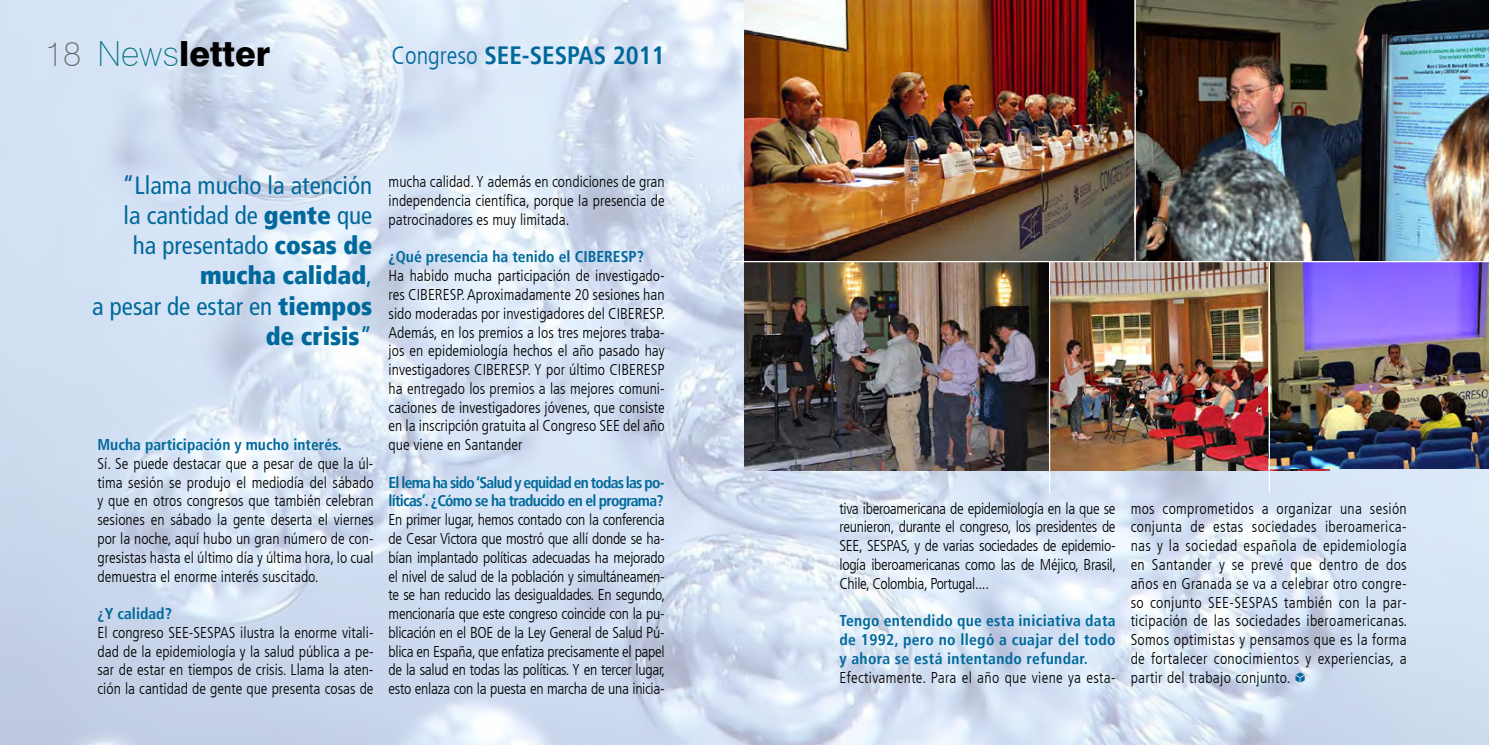
<style>
.page{position:relative;width:1489px;height:745px;background:#fff}
.page>*{position:absolute;margin:0;border:0;box-sizing:border-box;transform-origin:0 0}
.t1{font:800 34.62px "Swiss 721 BT";color:#000}
.t2{font:condensed 25px/30px "Frutiger LT";color:#00699b;text-align:right}
.t3{font:700 condensed 25px "Frutiger LT";color:#00699b}
.t4{font:300 condensed 15.62px/18.8px "Frutiger LT";color:#000;text-align:justify}
.t5{font:700 condensed 15.62px/18.8px "Frutiger LT";color:#00699b;text-align:justify}
.t6{font:700 condensed 15.62px/18.8px "Frutiger LT";letter-spacing:-.05em;color:#00699b}
.t7{font:300 condensed 15.62px "Frutiger LT";letter-spacing:.02em;color:#000}
.s1{font-weight:100;color:#646567}
.s2{font-weight:100;color:#00737e}
.s3{font-weight:300}
.s4{font-weight:900}
.s5{color:#00699b}
</style>
<div class="page">
<img style="left:0;top:0;width:1488px;height:744px">
<img style="left:1050px;top:262px;width:279px;height:208px">
<img style="left:744px;top:262px;width:304px;height:208px">
<img style="left:744px;top:0;width:744px;height:261px">
<img style="left:1269px;top:262px;width:219px;height:206px">
<hr style="left:732px;top:261px;width:756px;height:1px;background:#fff">
<hr style="left:1048px;top:261px;width:2px;height:232px;background:#fff">
<hr style="left:1268px;top:261px;width:1px;height:232px;background:#fff">
<hr style="left:1134px;top:0;width:1px;height:261px;background:#fff">
<h1 class="t1" style="left:45px;top:32px;width:227px"><span class="s1">18</span> <span class="s2">News</span>letter</h1>
<h2 class="t3" style="left:391px;top:40px;width:274px"><span class="s3">Congreso</span> SEE-SESPAS 2011</h2>
<h2 class="t2" style="left:92px;top:171px;width:281px">“Llama mucho la atención<br>la cantidad de <span class="s4">gente</span> que<br>ha presentado <span class="s4">cosas de mucha calidad</span>,<br>a pesar de estar en <span class="s4">tiempos de crisis</span>”</h2>
<p class="t5" style="left:97px;top:435px;width:246px">Mucha participación y mucho interés.</p>
<p class="t4" style="left:97px;top:454px;width:278px">Sí. Se puede destacar que a pesar de que la úl&shy;tima sesión se produjo el mediodía del sábado y que en otros congresos que también celebran sesiones en sábado la gente deserta el viernes por la noche, aquí hubo un gran número de con&shy;gresistas hasta el último día y última hora, lo cual demuestra el enorme interés suscitado.</p>
<p class="t5" style="left:97px;top:604px;width:76px">¿Y calidad?</p>
<p class="t4" style="left:97px;top:622px;width:278px">El congreso SEE-SESPAS ilustra la enorme vitali&shy;dad de la epidemiología y la salud pública a pe&shy;sar de estar en tiempos de crisis. Llama la aten&shy;ción la cantidad de gente que presenta cosas de</p>
<p class="t4" style="left:388px;top:173px;width:277px">mucha calidad. Y además en condiciones de gran independencia científica, porque la presencia de patrocinadores es muy limitada.</p>
<p class="t5" style="left:388px;top:247px;width:257px">¿Qué presencia ha tenido el CIBERESP?</p>
<p class="t4" style="left:388px;top:266px;width:278px">Ha habido mucha participación de investigado&shy;res CIBERESP.Aproximadamente 20 sesiones han sido moderadas por investigadores del CIBERESP.<br>Además, en los premios a los tres mejores traba&shy;jos en epidemiología hechos el año pasado hay investigadores CIBERESP. Y por último CIBERESP ha entregado los premios a las mejores comuni&shy;caciones de investigadores jóvenes, que consiste en la inscripción gratuita al Congreso SEE del año que viene en Santander</p>
<p class="t6" style="left:388px;top:472px;width:277px">El lema ha sido ‘Salud y equidad en todas las po&shy;líticas’. ¿Cómo se ha traducido en el programa?</p>
<p class="t4" style="left:388px;top:510px;width:278px">En primer lugar, hemos contado con la conferencia de Cesar Victora que mostró que allí donde se ha&shy;bían implantado políticas adecuadas ha mejorado el nivel de salud de la población y simultáneamen&shy;te se han reducido las desigualdades. En segundo, mencionaría que este congreso coincide con la pu&shy;blicación en el BOE de la Ley General de Salud Pú&shy;blica en España, que enfatiza precisamente el papel de la salud en todas las políticas. Y en tercer lugar, esto enlaza con la puesta en marcha de una inicia-</p>
<p class="t4" style="left:839px;top:499px;width:278px">tiva iberoamericana de epidemiología en la que se reunieron, durante el congreso, los presidentes de SEE, SESPAS, y de varias sociedades de epidemio&shy;logía iberoamericanas como las de Méjico, Brasil, Chile, Colombia, Portugal....</p>
<p class="t5" style="left:839px;top:611px;width:277px">Tengo entendido que esta iniciativa data de 1992, pero no llegó a cuajar del todo y ahora se está intentando refundar.</p>
<p class="t7" style="left:839px;top:668px;width:278px">Efectivamente. Para el año que viene ya esta-</p>
<p class="t4" style="left:1130px;top:499px;width:278px">mos comprometidos a organizar una sesión conjunta de estas sociedades iberoamerica&shy;nas y la sociedad española de epidemiología en Santander y se prevé que dentro de dos años en Granada se va a celebrar otro congre&shy;so conjunto SEE-SESPAS también con la par&shy;ticipación de las sociedades iberoamericanas.<br>Somos optimistas y pensamos que es la forma de fortalecer conocimientos y experiencias, a partir del trabajo conjunto. <span class="s5">✔</span></p>
</div>
